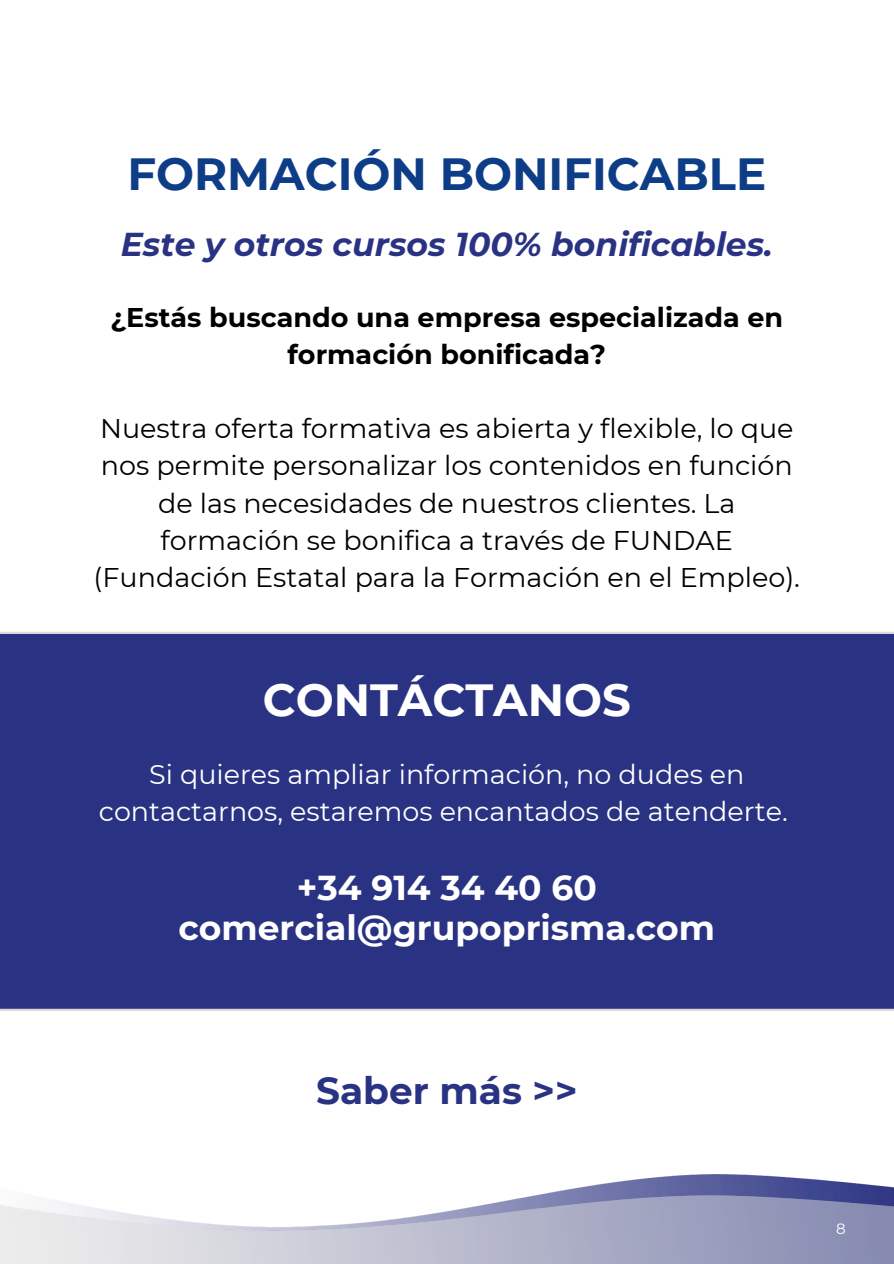
<style>
.page{position:relative;width:894px;height:1264px;background:#fff}
.page>*{position:absolute;margin:0;border:0;box-sizing:border-box;transform-origin:0 0}
.t1{font:700 45px "Montserrat";color:#0d3d87}
.t2{font:700 45px "Montserrat";color:#fff}
.t3{font:700 37.5px "Montserrat";color:#2a3383}
.t4{font:700 34.5px "Montserrat";color:#fff}
.t5{font:italic 700 33px "Montserrat";color:#2a3383}
.t6{font:27px/37.2px "Montserrat";color:#000;text-align:center}
.t7{font:27px/37.2px "Montserrat";color:#fff;text-align:center}
.t8{font:700 27px/37.2px "Montserrat";color:#000;text-align:center}
.t9{font:15px "Montserrat";color:#fff}
</style>
<div class="page">
<div style="left:0;top:632px;width:893px;height:378px;background:#2a3383"></div>
<hr style="left:0;top:634px;width:1px;height:374px;background:#dbdbdb">
<hr style="left:893px;top:634px;width:1px;height:374px;background:#dbdbdb">
<hr style="left:0;top:631px;width:893px;height:3px;background:#dbdbdb">
<hr style="left:0;top:1008px;width:893px;height:3px;background:#dbdbdb">
<img style="left:537px;top:1174px;width:356px;height:21px">
<img style="left:0;top:1195px;width:893px;height:68px">
<h1 class="t1" style="left:127px;top:146px;width:640px">FORMACIÓN BONIFICABLE</h1>
<h3 class="t5" style="left:121px;top:224px;width:653px">Este y otros cursos 100% bonificables.</h3>
<h4 class="t8" style="left:110px;top:298px;width:674px">¿Estás buscando una empresa especializada en formación bonificada?</h4>
<p class="t6" style="left:94px;top:410px;width:707px">Nuestra oferta formativa es abierta y flexible, lo que nos permite personalizar los contenidos en función de las necesidades de nuestros clientes. La formación se bonifica a través de FUNDAE (Fundación Estatal para la Formación en el Empleo).</p>
<p class="t2" style="left:263px;top:672px;width:369px">CONTÁCTANOS</p>
<h2 class="t7" style="left:99px;top:755px;width:690px">Si quieres ampliar información, no dudes en contactarnos, estaremos encantados de atenderte.</h2>
<p class="t4" style="left:297px;top:866px;width:301px">+34 914 34 40 60</p>
<h2 class="t4" style="left:178px;top:907px;width:537px">comercial@grupoprisma.com</h2>
<h1 class="t3" style="left:316px;top:1067px;width:263px">Saber más &gt;&gt;</h1>
<h2 class="t9" style="left:836px;top:1219px;width:11px">8</h2>
</div>
